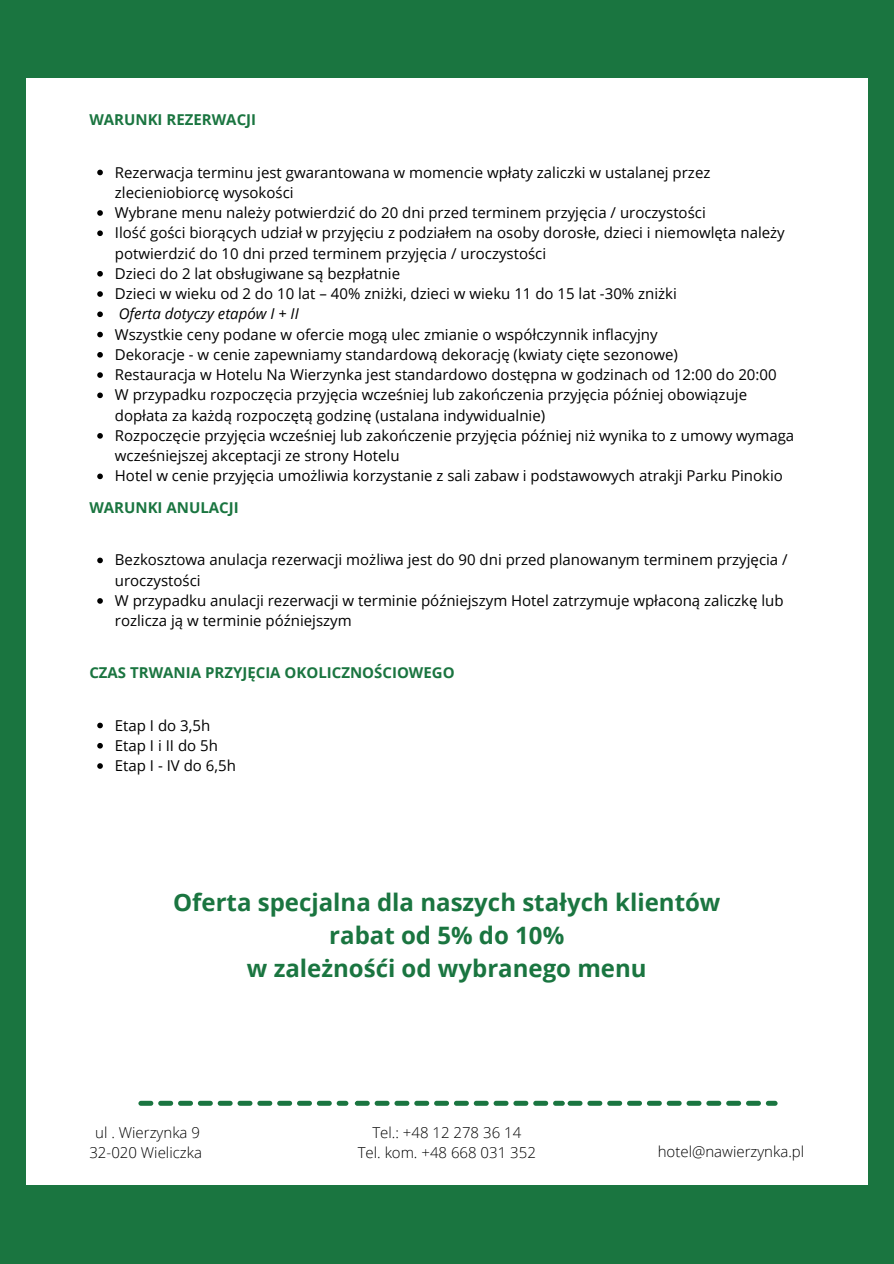
<style>
.page{position:relative;width:894px;height:1264px;background:#fff}
.page>*{position:absolute;margin:0;border:0;box-sizing:border-box;transform-origin:0 0}
.t1{font:700 24px/32.7px "Open Sans";color:#1a7540;text-align:center}
.t2{font:15px/20.2px "Open Sans";color:#000}
.t3{font:300 15px "Open Sans";color:#000}
.t4{font:700 15px "Open Sans";color:#1a7540}
.t5{font:italic 15px "Open Sans";color:#000}
</style>
<div class="page">
<div style="left:0;top:0;width:893px;height:1263px;background:#1a7540"></div>
<div style="left:26px;top:79px;width:841px;height:1105px;background:#fff"></div>
<svg style="left:97px;top:170px;width:6px;height:5px"></svg>
<svg style="left:97px;top:210px;width:6px;height:6px"></svg>
<svg style="left:97px;top:230px;width:6px;height:6px"></svg>
<svg style="left:97px;top:271px;width:6px;height:5px"></svg>
<svg style="left:97px;top:291px;width:6px;height:6px"></svg>
<svg style="left:97px;top:311px;width:6px;height:6px"></svg>
<svg style="left:97px;top:332px;width:6px;height:5px"></svg>
<svg style="left:97px;top:352px;width:6px;height:5px"></svg>
<svg style="left:97px;top:372px;width:6px;height:6px"></svg>
<svg style="left:97px;top:392px;width:6px;height:6px"></svg>
<svg style="left:97px;top:433px;width:6px;height:5px"></svg>
<svg style="left:97px;top:473px;width:6px;height:6px"></svg>
<svg style="left:97px;top:557px;width:6px;height:6px"></svg>
<svg style="left:97px;top:598px;width:6px;height:5px"></svg>
<svg style="left:97px;top:722px;width:6px;height:6px"></svg>
<svg style="left:97px;top:743px;width:6px;height:5px"></svg>
<svg style="left:97px;top:763px;width:6px;height:5px"></svg>
<svg style="left:137px;top:1100px;width:641px;height:85px"></svg>
<p class="t4" style="left:89px;top:109px;width:168px">WARUNKI REZERWACJI</p>
<h2 class="t2" style="left:115px;top:162px;width:597px">Rezerwacja terminu jest gwarantowana w momencie wpłaty zaliczki w ustalanej przez zlecieniobiorcę wysokości</h2>
<p class="t2" style="left:115px;top:202px;width:592px">Wybrane menu należy potwierdzić do 20 dni przed terminem przyjęcia / uroczystości</p>
<p class="t2" style="left:115px;top:222px;width:671px">Ilość gości biorących udział w przyjęciu z podziałem na osoby dorosłe, dzieci i niemowlęta należy potwierdzić do 10 dni przed terminem przyjęcia / uroczystości</p>
<p class="t2" style="left:115px;top:263px;width:287px">Dzieci do 2 lat obsługiwane są bezpłatnie</p>
<p class="t2" style="left:115px;top:283px;width:563px">Dzieci w wieku od 2 do 10 lat – 40% zniżki, dzieci w wieku 11 do 15 lat -30% zniżki</p>
<p class="t5" style="left:119px;top:303px;width:181px">Oferta dotyczy etapów I + II</p>
<p class="t2" style="left:115px;top:324px;width:544px">Wszystkie ceny podane w ofercie mogą ulec zmianie o współczynnik inflacyjny</p>
<p class="t2" style="left:115px;top:344px;width:564px">Dekoracje - w cenie zapewniamy standardową dekorację (kwiaty cięte sezonowe)</p>
<p class="t2" style="left:115px;top:364px;width:663px">Restauracja w Hotelu Na Wierzynka jest standardowo dostępna w godzinach od 12:00 do 20:00</p>
<p class="t2" style="left:115px;top:384px;width:633px">W przypadku rozpoczęcia przyjęcia wcześniej lub zakończenia przyjęcia później obowiązuje dopłata za każdą rozpoczętą godzinę (ustalana indywidualnie)</p>
<p class="t2" style="left:115px;top:425px;width:680px">Rozpoczęcie przyjęcia wcześniej lub zakończenie przyjęcia później niż wynika to z umowy wymaga wcześniejszej akceptacji ze strony Hotelu</p>
<p class="t2" style="left:115px;top:465px;width:669px">Hotel w cenie przyjęcia umożliwia korzystanie z sali zabaw i podstawowych atrakji Parku Pinokio</p>
<p class="t4" style="left:89px;top:497px;width:151px">WARUNKI ANULACJI</p>
<h2 class="t2" style="left:115px;top:549px;width:674px">Bezkosztowa anulacja rezerwacji możliwa jest do 90 dni przed planowanym terminem przyjęcia / uroczystości</h2>
<p class="t2" style="left:115px;top:590px;width:670px">W przypadku anulacji rezerwacji w terminie późniejszym Hotel zatrzymuje wpłaconą zaliczkę lub rozlicza ją w terminie późniejszym</p>
<p class="t4" style="left:89px;top:662px;width:367px">CZAS TRWANIA PRZYJĘCIA OKOLICZNOŚCIOWEGO</p>
<h2 class="t2" style="left:115px;top:714px;width:97px">Etap I do 3,5h</h2>
<p class="t2" style="left:115px;top:735px;width:104px">Etap I i II do 5h</p>
<p class="t2" style="left:115px;top:755px;width:123px">Etap I - IV do 6,5h</p>
<p class="t1" style="left:173px;top:885px;width:548px">Oferta specjalna dla naszych stałych klientów rabat od 5% do 10%<br>w zależnośći od wybranego menu</p>
<p class="t3" style="left:95px;top:1121px;width:106px">ul . Wierzynka 9</p>
<h1 class="t3" style="left:89px;top:1142px;width:114px">32-020 Wieliczka</h1>
<p class="t3" style="left:372px;top:1121px;width:150px">Tel.: +48 12 278 36 14</p>
<p class="t3" style="left:357px;top:1142px;width:180px">Tel. kom. +48 668 031 352</p>
<p class="t3" style="left:657px;top:1140px;width:148px">hotel@nawierzynka.pl</p>
</div>
